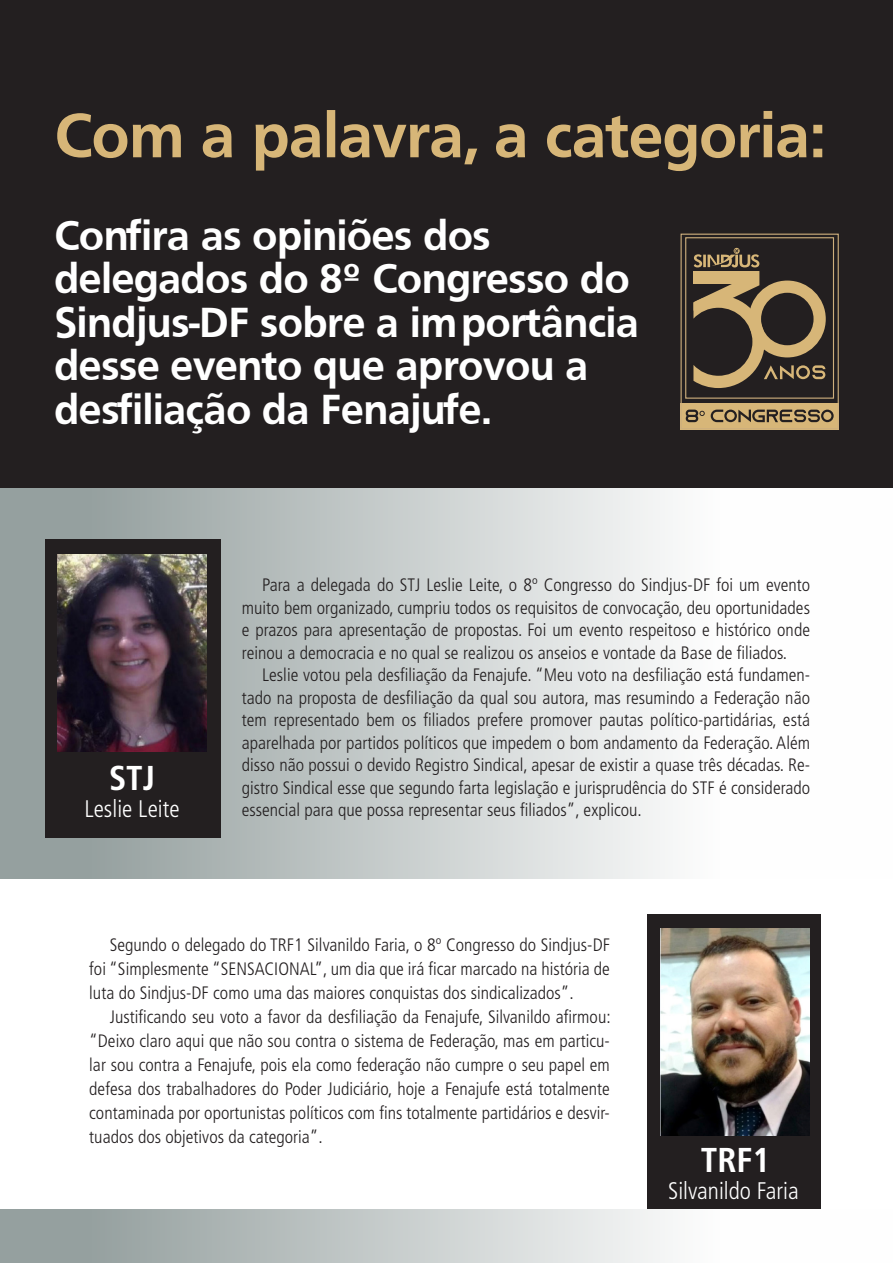
<style>
.page{position:relative;width:893px;height:1263px;background:#fff}
.page>*{position:absolute;margin:0;border:0;box-sizing:border-box;transform-origin:0 0}
.t1{font:700 65.55px "Frutiger";letter-spacing:-.02em;color:#d7b678}
.t2{font:700 43.5px/43.5px "Frutiger";letter-spacing:-.02em;color:#fff}
.t3{font:condensed 34.5px "Frutiger 67 Bold";color:#fff}
.t4{font:300 condensed 24px "Frutiger";color:#fff}
.t5{font:300 condensed 18px/22.5px "Frutiger";color:#231f20;text-align:justify}
</style>
<div class="page">
<div style="left:0;top:5px;width:893px;height:1258px;background:linear-gradient(to right,#8d9998,#fff)"></div>
<div style="left:0;top:880px;width:893px;height:329px;background:#fff"></div>
<div style="left:647px;top:915px;width:174px;height:294px;background:#231f20"></div>
<div style="left:46px;top:539px;width:175px;height:299px;background:#231f20"></div>
<div style="left:0;top:0;width:893px;height:487px;background:#231f20"></div>
<img style="left:58px;top:554px;width:148px;height:197px">
<img style="left:660px;top:928px;width:150px;height:207px">
<div style="left:681px;top:403px;width:158px;height:26px;background:#d7b678"></div>
<svg style="left:686px;top:410px;width:148px;height:12px"></svg>
<div style="left:685px;top:237px;width:149px;height:162px;border:1px solid #ceaf7d"></div>
<div style="left:681px;top:234px;width:158px;height:195px;border:1px solid #ceaf7d"></div>
<svg style="left:693px;top:248px;width:133px;height:140px"></svg>
<p class="t1" style="left:54px;top:98px;width:774px">Com a palavra, a categoria:</p>
<p class="t2" style="left:54px;top:213px;width:587px">Confira as opiniões dos delegados do 8º Congresso do<br>Sindjus-DF sobre a importância desse evento que aprovou a desfiliação da Fenajufe.</p>
<p class="t3" style="left:109px;top:758px;width:48px">STJ</p>
<p class="t4" style="left:84px;top:795px;width:97px">Leslie Leite</p>
<p class="t5" style="left:242px;top:574px;width:570px;text-indent:21px">Para a delegada do STJ Leslie Leite, o 8º Congresso do Sindjus-DF foi um evento muito bem organizado, cumpriu todos os requisitos de convocação, deu oportunidades e prazos para apresentação de propostas. Foi um evento respeitoso e histórico onde reinou a democracia e no qual se realizou os anseios e vontade da Base de filiados.</p>
<p class="t5" style="left:242px;top:664px;width:570px;text-indent:21px">Leslie votou pela desfiliação da Fenajufe. “Meu voto na desfiliação está fundamen&shy;tado na proposta de desfiliação da qual sou autora, mas resumindo a Federação não tem representado bem os filiados prefere promover pautas político-partidárias, está aparelhada por partidos políticos que impedem o bom andamento da Federação. Além disso não possui o devido Registro Sindical, apesar de existir a quase três décadas. Re&shy;gistro Sindical esse que segundo farta legislação e jurisprudência do STF é considerado essencial para que possa representar seus filiados”, explicou.</p>
<p class="t5" style="left:89px;top:933px;width:522px;line-height:24px;text-indent:21px">Segundo o delegado do TRF1 Silvanildo Faria, o 8º Congresso do Sindjus-DF foi “Simplesmente “SENSACIONAL”, um dia que irá ficar marcado na história de luta do Sindjus-DF como uma das maiores conquistas dos sindicalizados”.</p>
<p class="t5" style="left:89px;top:1005px;width:523px;line-height:24px;text-indent:21px">Justificando seu voto a favor da desfiliação da Fenajufe, Silvanildo afirmou: “Deixo claro aqui que não sou contra o sistema de Federação, mas em particu&shy;lar sou contra a Fenajufe, pois ela como federação não cumpre o seu papel em defesa dos trabalhadores do Poder Judiciário, hoje a Fenajufe está totalmente contaminada por oportunistas políticos com fins totalmente partidários e desvir&shy;tuados dos objetivos da categoria”.</p>
<p class="t3" style="left:701px;top:1139px;width:71px">TRF1</p>
<p class="t4" style="left:668px;top:1177px;width:132px">Silvanildo Faria</p>
</div>
